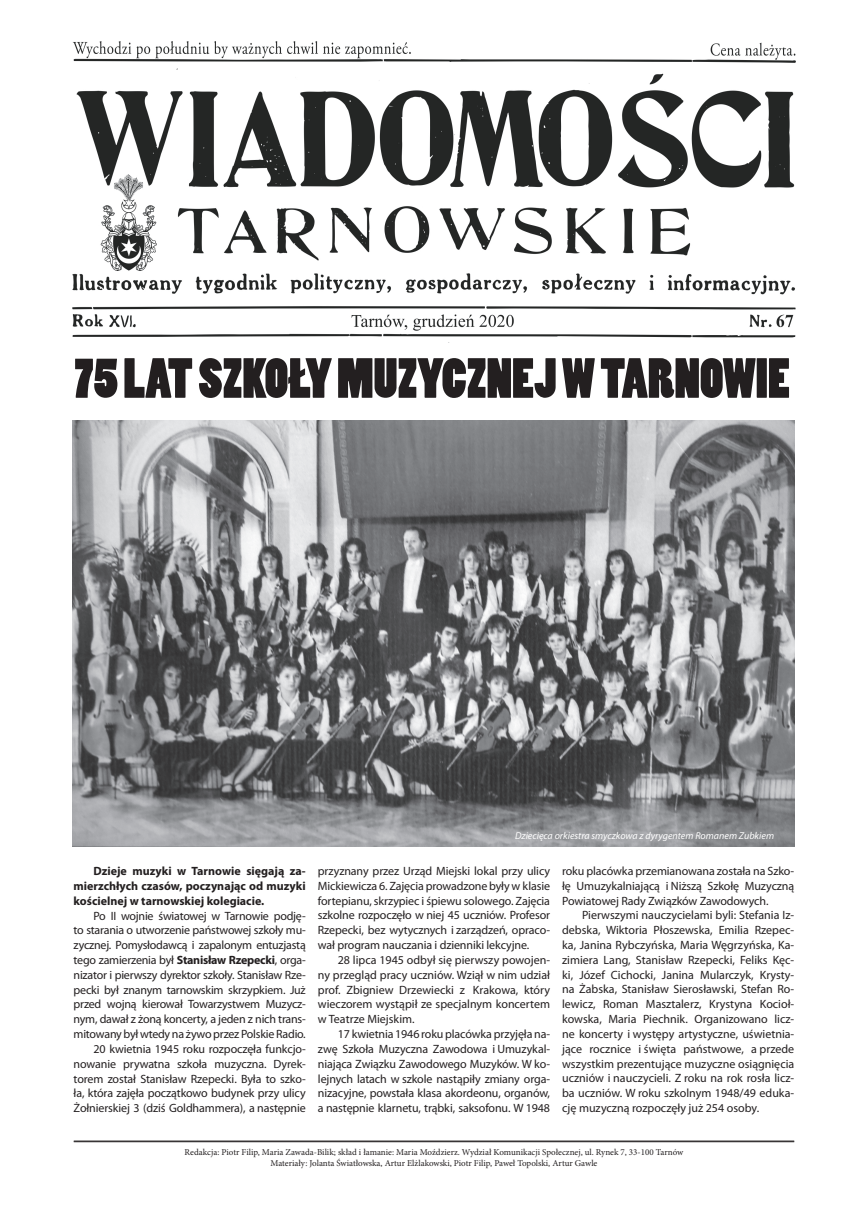
<style>
.page{position:relative;width:868px;height:1208px;background:#fff}
.page>*{position:absolute;margin:0;border:0;box-sizing:border-box;transform-origin:0 0}
.t1{font:52.8px "Poplar Std";color:#231f20}
.t2{font:12px/14.8px "Myriad Pro";letter-spacing:-.01em;color:#231f20;text-align:justify}
.t3{font:700 12px/14.8px "Myriad Pro";color:#231f20;text-align:justify}
.t4{font:italic 10px "Myriad Pro";color:#fff}
.t5{font:9px/10.8px "Minion Pro";color:#231f20;text-align:center}
.s1{font-weight:700}
</style>
<div class="page">
<hr style="left:74px;top:1140px;width:720px;height:1px;background:#231f20">
<hr style="left:74px;top:1141px;width:720px;height:1px;background:#231f20">
<img style="left:73px;top:42px;width:722px;height:301px">
<img style="left:73px;top:421px;width:721px;height:425px">
<h1 class="t1" style="left:75px;top:349px;width:717px">75 LAT SZKOŁY MUZYCZNEJ W TARNOWIE</h1>
<p class="t3" style="left:74px;top:863px;width:234px;text-indent:20px">Dzieje muzyki w Tarnowie sięgają za&shy;mierzchłych czasów, poczynając od muzyki kościelnej w tarnowskiej kolegiacie.</p>
<p class="t2" style="left:74px;top:908px;width:234px;text-align:right">Po II wojnie światowej w Tarnowie podję-<br>to starania o utworzenie państwowej szkoły mu&shy;zycznej. Pomysłodawcą i zapalonym entuzjastą tego zamierzenia był <span class="s1">Stanisław Rzepecki</span>, orga&shy;nizator i pierwszy dyrektor szkoły. Stanisław Rze&shy;pecki był znanym tarnowskim skrzypkiem. Już przed wojną kierował Towarzystwem Muzycz&shy;nym, dawał z żoną koncerty, a jeden z nich trans&shy;mitowany był wtedy na żywo przez Polskie Radio.<br>20 kwietnia 1945 roku rozpoczęła funkcjo&shy;nowanie prywatna szkoła muzyczna. Dyrek&shy;torem został Stanisław Rzepecki. Była to szko&shy;ła, która zajęła początkowo budynek przy ulicy Żołnierskiej 3 (dziś Goldhammera), a następnie</p>
<p class="t4" style="left:515px;top:829px;width:260px">Dziecięca orkiestra smyczkowa z dyrygentem Romanem Zubkiem</p>
<p class="t2" style="left:318px;top:863px;width:234px">przyznany przez Urząd Miejski lokal przy ulicy Mickiewicza 6. Zajęcia prowadzone były w klasie fortepianu, skrzypiec i śpiewu solowego. Zajęcia szkolne rozpoczęło w niej 45 uczniów. Profesor Rzepecki, bez wytycznych i zarządzeń, opraco&shy;wał program nauczania i dzienniki lekcyjne.</p>
<p class="t2" style="left:318px;top:952px;width:234px;text-indent:20px">28 lipca 1945 odbył się pierwszy powojen&shy;ny przegląd pracy uczniów. Wziął w nim udział prof. Zbigniew Drzewiecki z Krakowa, który wieczorem wystąpił ze specjalnym koncertem w Teatrze Miejskim.</p>
<p class="t2" style="left:318px;top:1026px;width:234px;text-indent:20px">17 kwietnia 1946 roku placówka przyjęła na&shy;zwę Szkoła Muzyczna Zawodowa i Umuzykal&shy;niająca Związku Zawodowego Muzyków. W ko&shy;lejnych latach w szkole nastąpiły zmiany orga&shy;nizacyjne, powstała klasa akordeonu, organów, a następnie klarnetu, trąbki, saksofonu. W 1948</p>
<p class="t2" style="left:562px;top:863px;width:233px">roku placówka przemianowana została na Szko&shy;łę Umuzykalniającą i Niższą Szkołę Muzyczną Powiatowej Rady Związków Zawodowych.</p>
<p class="t2" style="left:562px;top:907px;width:234px;text-indent:20px">Pierwszymi nauczycielami byli: Stefania Iz&shy;debska, Wiktoria Płoszewska, Emilia Rzepec&shy;ka, Janina Rybczyńska, Maria Węgrzyńska, Ka&shy;zimiera Lang, Stanisław Rzepecki, Feliks Kęc&shy;ki, Józef Cichocki, Janina Mularczyk, Krysty&shy;na Żabska, Stanisław Sierosławski, Stefan Ro&shy;lewicz, Roman Masztalerz, Krystyna Kocioł&shy;kowska, Maria Piechnik. Organizowano licz&shy;ne koncerty i występy artystyczne, uświetnia&shy;jące rocznice i święta państwowe, a przede wszystkim prezentujące muzyczne osiągnięcia uczniów i nauczycieli. Z roku na rok rosła licz&shy;ba uczniów. W roku szkolnym 1948/49 eduka&shy;cję muzyczną rozpoczęły już 254 osoby.</p>
<p class="t5" style="left:185px;top:1147px;width:500px">Redakcja: Piotr Filip, Maria Zawada-Bilik; skład i łamanie: Maria Moździerz. Wydział Komunikacji Społecznej, ul. Rynek 7, 33-100 Tarnów<br>Materiały: Jolanta Światłowska, Artur Elżlakowski, Piotr Filip, Paweł Topolski, Artur Gawle</p>
</div>
